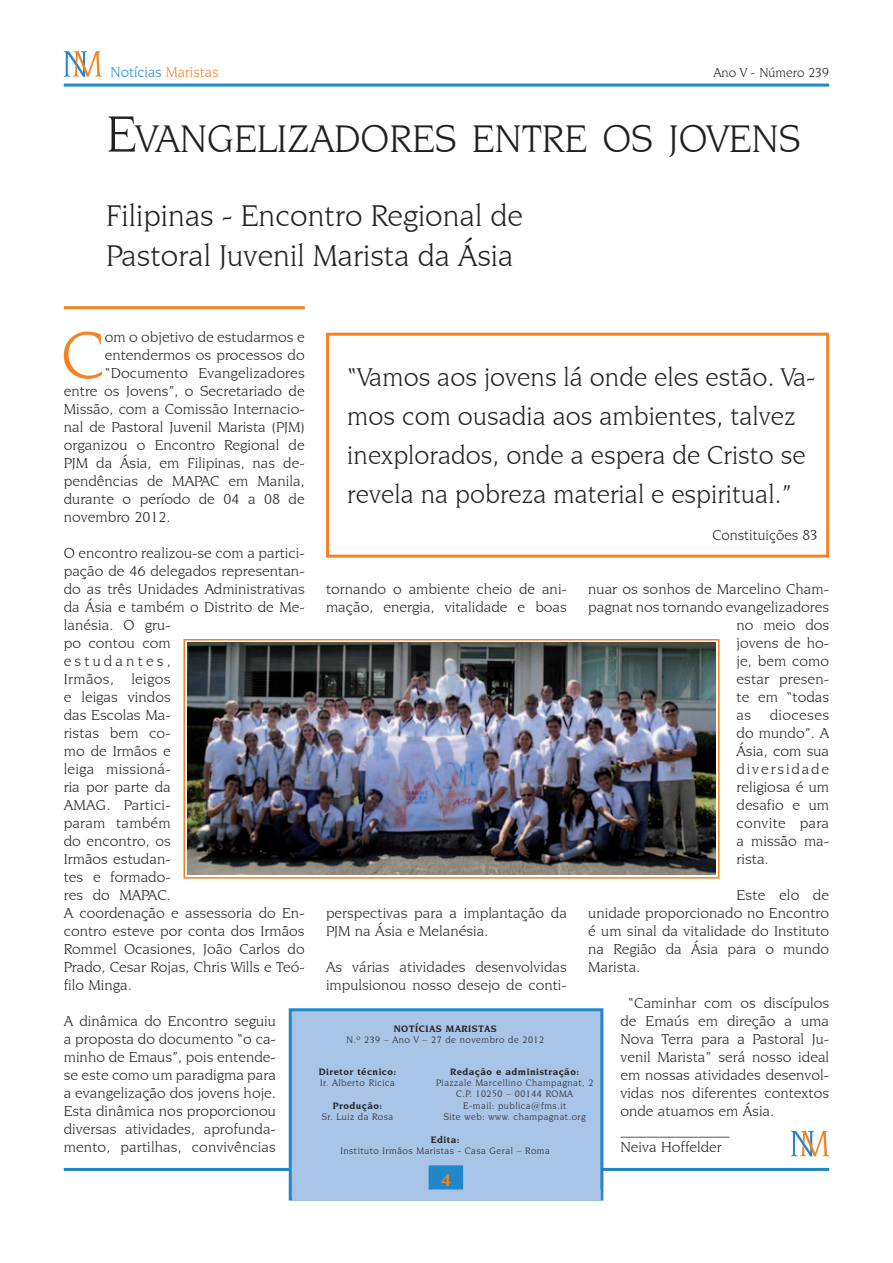
<style>
.page{position:relative;width:893px;height:1263px;background:#fff}
.page>*{position:absolute;margin:0;border:0;box-sizing:border-box;transform-origin:0 0}
.t1{font:70.2px "Novarese IT Cby BT";color:#f58220;scale:1.04 1}
.t2{font:40.5px "Novarese IT Cby BT";color:#231f20}
.t3{font:31.5px/39.8px "Novarese IT Cby BT";color:#231f20}
.t4{font:27px/39px "Novarese IT Cby BT";color:#231f20}
.t5{font:700 18px "Novarese IT Cby BT";color:#f58220}
.t6{font:15px/18px "Novarese IT Cby BT";color:#231f20;scale:1.04 1}
.t7{font:15px "Novarese IT Cby BT";color:#2088c9}
.t8{font:15px "Novarese IT Cby BT";color:#231f20}
.t9{font:15px "Novarese IT Cby BT";letter-spacing:.12em;color:#231f20;scale:1.04 1}
.t10{font:15px "Novarese IT Cby BT";letter-spacing:.025em;color:#231f20;scale:1.04 1}
.t11{font:13.5px "Novarese IT Cby BT";color:#231f20}
.t12{font:9.75px/11.2px "Novarese IT Cby BT";letter-spacing:.05em;color:#231f20;text-align:center}
.t13{font:700 9.75px "Novarese IT Cby BT";letter-spacing:.05em;color:#231f20}
.s1{color:#f58220}
.s2{font-size:54px}
</style>
<div class="page">
<hr style="left:64px;top:84px;width:765px;height:3px;background:#2088c9">
<svg style="left:64px;top:51px;width:38px;height:26px"></svg>
<svg style="left:791px;top:1131px;width:38px;height:25px"></svg>
<hr style="left:64px;top:306px;width:241px;height:3px;background:#f58220">
<hr style="left:64px;top:1168px;width:765px;height:3px;background:#2088c9">
<div style="left:289px;top:1008px;width:314px;height:192px;background:#a8c4e6;border:3px solid #2088c9"></div>
<div style="left:429px;top:1165px;width:34px;height:25px;background:#2088c9;border:3px solid #2088c9"></div>
<div style="left:292px;top:1190px;width:309px;height:10px;background:#a8c4e6"></div>
<img style="left:188px;top:642px;width:528px;height:233px">
<div style="left:184px;top:639px;width:535px;height:240px;border:2px solid #f58220"></div>
<div style="left:326px;top:333px;width:503px;height:225px;border:3px solid #f58220"></div>
<p class="t7" style="left:111px;top:63px;width:110px">Notícias <span class="s1">Maristas</span></p>
<p class="t11" style="left:713px;top:64px;width:117px">Ano V - Número 239</p>
<h2 class="t2" style="left:106px;top:114px;width:696px"><span class="s2">E</span>VANGELIZADORES ENTRE OS JOVENS</h2>
<h3 class="t3" style="left:106px;top:196px;width:418px">Filipinas - Encontro Regional de<br>Pastoral Juvenil Marista da Ásia</h3>
<h1 class="t1" style="left:61px;top:313px;width:44px">C</h1>
<p class="t6" style="left:105px;top:328px;width:194px">om o objetivo de estudarmos e</p>
<p class="t6" style="left:105px;top:346px;width:194px">entendermos os processos do</p>
<p class="t6" style="left:105px;top:364px;width:194px">“Documento Evangelizadores</p>
<p class="t6" style="left:64px;top:382px;width:233px">entre os Jovens”, o Secretariado de</p>
<p class="t6" style="left:64px;top:400px;width:233px">Missão, com a Comissão Internacio-</p>
<p class="t6" style="left:64px;top:418px;width:233px">nal de Pastoral Juvenil Marista (PJM)</p>
<p class="t6" style="left:64px;top:436px;width:233px">organizou o Encontro Regional de</p>
<p class="t6" style="left:64px;top:454px;width:233px">PJM da Ásia, em Filipinas, nas de-</p>
<p class="t6" style="left:64px;top:472px;width:233px">pendências de MAPAC em Manila,</p>
<p class="t6" style="left:64px;top:490px;width:233px">durante o período de 04 a 08 de</p>
<p class="t6" style="left:64px;top:508px;width:104px">novembro 2012.</p>
<p class="t6" style="left:64px;top:544px;width:233px">O encontro realizou-se com a partici&shy;pação de 46 delegados representan&shy;do as três Unidades Administrativas da Ásia e também o Distrito de Me&shy;lanésia. O gru-<br>po contou com<br>estudantes,<br>Irmãos, leigos<br>e leigas vindos<br>das Escolas Ma-<br>ristas bem co-<br>mo de Irmãos e<br>leiga missioná-<br>ria por parte da<br>AMAG. Partici-<br>param também<br>do encontro, os<br>Irmãos estudan-<br>tes e formado-<br>res do MAPAC.<br>A coordenação e assessoria do En&shy;contro esteve por conta dos Irmãos<br>Rommel Ocasiones, João Carlos do<br>Prado, Cesar Rojas, Chris Wills e Teó&shy;filo Minga.</p>
<p class="t6" style="left:64px;top:1012px;width:206px;text-align:justify">A dinâmica do Encontro seguiu a proposta do documento “o ca&shy;minho de Emaus”, pois entende&shy;se este como um paradigma para a evangelização dos jovens hoje.<br>Esta dinâmica nos proporcionou diversas atividades, aprofunda&shy;mento, partilhas, convivências</p>
<h3 class="t4" style="left:347px;top:357px;width:470px">“Vamos aos jovens lá onde eles estão. Va&shy;mos com ousadia aos ambientes, talvez inexplorados, onde a espera de Cristo se revela na pobreza material e espiritual.”</h3>
<p class="t8" style="left:712px;top:526px;width:107px">Constituições 83</p>
<p class="t6" style="left:326px;top:580px;width:233px">tornando o ambiente cheio de ani&shy;mação, energia, vitalidade e boas</p>
<p class="t6" style="left:588px;top:580px;width:233px">nuar os sonhos de Marcelino Cham-</p>
<p class="t6" style="left:588px;top:598px;width:233px">pagnat nos tornando evangelizadores</p>
<p class="t6" style="left:736px;top:616px;width:91px">no meio dos</p>
<p class="t6" style="left:736px;top:634px;width:91px">jovens de ho-</p>
<p class="t6" style="left:736px;top:652px;width:91px">je, bem como</p>
<p class="t6" style="left:736px;top:670px;width:91px">estar presen-</p>
<p class="t6" style="left:736px;top:688px;width:91px">te em “todas</p>
<p class="t10" style="left:736px;top:706px;width:91px">as dioceses</p>
<p class="t6" style="left:736px;top:724px;width:91px">do mundo”. A</p>
<p class="t6" style="left:736px;top:742px;width:91px">Ásia, com sua</p>
<p class="t9" style="left:736px;top:760px;width:91px">diversidade</p>
<p class="t6" style="left:736px;top:778px;width:91px">religiosa é um</p>
<p class="t6" style="left:736px;top:796px;width:91px">desafio e um</p>
<p class="t6" style="left:736px;top:814px;width:91px">convite para</p>
<p class="t6" style="left:736px;top:832px;width:91px">a missão ma-</p>
<p class="t6" style="left:736px;top:850px;width:32px">rista.</p>
<p class="t6" style="left:588px;top:886px;width:233px;text-align:justify;text-indent:148px">Este elo de unidade proporcionado no Encontro é um sinal da vitalidade do Instituto na Região da Ásia para o mundo Marista.</p>
<p class="t6" style="left:620px;top:994px;width:202px;text-indent:8px">“Caminhar com os discípulos de Emaús em direção a uma<br>Nova Terra para a Pastoral Ju&shy;venil Marista” será nosso ideal em nossas atividades desenvol&shy;vidas nos diferentes contextos onde atuamos em Ásia. ______________<br>Neiva Hoffelder</p>
<p class="t6" style="left:326px;top:904px;width:233px">perspectivas para a implantação da<br>PJM na Ásia e Melanésia.</p>
<p class="t6" style="left:326px;top:958px;width:233px">As várias atividades desenvolvidas impulsionou nosso desejo de conti-</p>
<p class="t13" style="left:394px;top:1023px;width:82px">Notícias MARISTAS</p>
<p class="t12" style="left:346px;top:1034px;width:199px">N.º 239 – Ano V – 27 de novembro de 2012</p>
<p class="t13" style="left:319px;top:1066px;width:79px">Diretor técnico:</p>
<p class="t12" style="left:320px;top:1077px;width:76px">Ir. Alberto Ricica</p>
<p class="t13" style="left:333px;top:1099px;width:51px">Produção:</p>
<p class="t12" style="left:322px;top:1111px;width:73px">Sr. Luiz da Rosa</p>
<p class="t13" style="left:450px;top:1066px;width:131px">Redação e administração:</p>
<p class="t12" style="left:436px;top:1077px;width:159px">Piazzale Marcellino Champagnat, 2<br>C.P. 10250 – 00144 ROMA<br>E-mail: publica@fms.it<br>Site web: www. champagnat.org</p>
<p class="t13" style="left:431px;top:1133px;width:30px">Edita:</p>
<p class="t12" style="left:341px;top:1145px;width:211px">Instituto Irmãos Maristas - Casa Geral – Roma</p>
<p class="t5" style="left:441px;top:1169px;width:12px">4</p>
</div>
